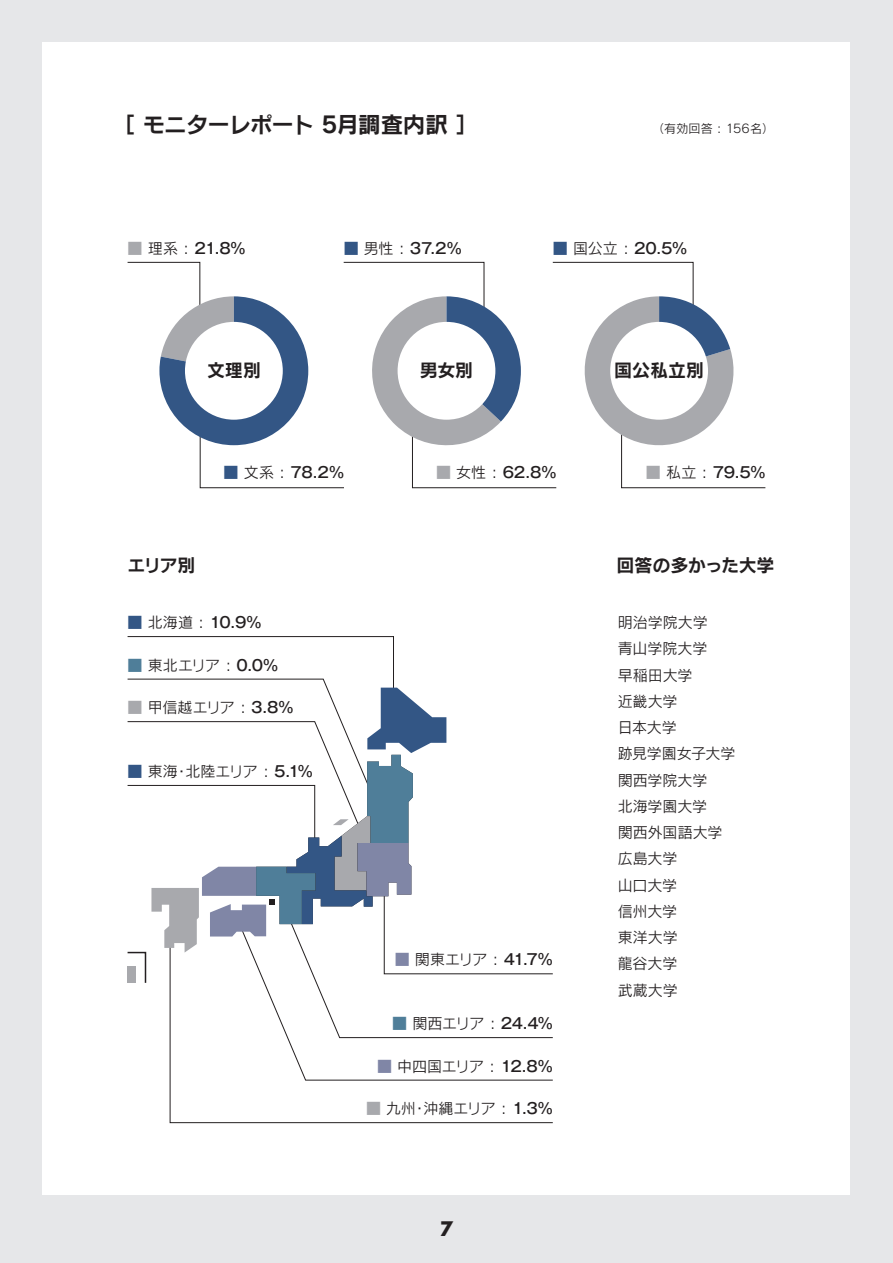
<style>
.page{position:relative;width:893px;height:1263px;background:#e6e7e9}
.page>*{position:absolute;margin:0;border:0;box-sizing:border-box;transform-origin:0 0}
.t1{font:22.5px "Rodin Cattleya Pro B";letter-spacing:-.045em;color:#231f20}
.t2{font:700 19.5px "Futura";color:#231f20}
.t3{font:18px "Rodin Cattleya Pro B";letter-spacing:-.01em;color:#231f20}
.t4{font:15px/26.2px "Rodin Cattleya Pro M";letter-spacing:-.005em;color:#231f20}
.t5{font:500 15px "Gothic MB101 Pro";letter-spacing:-.015em;color:#231f20}
.t6{font:12px "Rodin Cattleya Pro M";letter-spacing:.015em;color:#231f20}
.s1{font-family:"Rodin Cattleya Pro M";font-weight:400;color:#a8a9ad}
.s2{font-family:"Rodin Cattleya Pro M";font-weight:400}
.s3{font-family:"Rodin Cattleya Pro M";font-weight:400;color:#335685}
.s4{color:#4f7e99}
.s5{font-family:"Gothic MB101 Pro";font-weight:500}
.s6{color:#a8a9ad}
.s7{color:#335685}
.s8{color:#8086a6}
</style>
<div class="page">
<div style="left:43px;top:43px;width:807px;height:1152px;background:#fff"></div>
<svg style="left:170px;top:1038px;width:383px;height:85px"></svg>
<svg style="left:127px;top:636px;width:426px;height:402px"></svg>
<svg style="left:127px;top:262px;width:639px;height:226px"></svg>
<div style="left:185px;top:322px;width:98px;height:98px;background:#fff;border-radius:50%"></div>
<div style="left:398px;top:322px;width:97px;height:98px;background:#fff;border-radius:50%"></div>
<div style="left:610px;top:322px;width:98px;height:98px;background:#fff;border-radius:50%"></div>
<h1 class="t1" style="left:112px;top:110px;width:367px">［ モニターレポート 5月調査内訳 ］</h1>
<p class="t6" style="left:652px;top:121px;width:123px">（有効回答 : 156名）</p>
<p class="t5" style="left:128px;top:236px;width:120px"><span class="s1">■</span> <span class="s2">理系 :</span> 21.8%</p>
<p class="t5" style="left:553px;top:236px;width:136px"><span class="s3">■</span> <span class="s2">国公立 :</span> 20.5%</p>
<p class="t5" style="left:344px;top:236px;width:119px"><span class="s3">■</span> <span class="s2">男性 :</span> 37.2%</p>
<p class="t3" style="left:207px;top:358px;width:56px">文理別</p>
<p class="t3" style="left:420px;top:358px;width:55px">男女別</p>
<p class="t3" style="left:614px;top:358px;width:91px">国公私立別</p>
<p class="t5" style="left:224px;top:460px;width:122px"><span class="s3">■</span> <span class="s2">文系 :</span> 78.2%</p>
<p class="t5" style="left:436px;top:460px;width:122px"><span class="s1">■</span> <span class="s2">女性 :</span> 62.8%</p>
<p class="t3" style="left:128px;top:553px;width:69px">エリア別</p>
<p class="t5" style="left:128px;top:610px;width:135px"><span class="s3">■</span> <span class="s2">北海道 :</span> 10.9%</p>
<p class="t4" style="left:128px;top:651px;width:152px"><span class="s4">■</span> 東北エリア : <span class="s5">0.0%</span></p>
<p class="t4" style="left:128px;top:694px;width:167px"><span class="s6">■</span> 甲信越エリア : <span class="s5">3.8%</span></p>
<p class="t4" style="left:128px;top:758px;width:187px"><span class="s7">■</span> 東海・北陸エリア : <span class="s5">5.1%</span></p>
<p class="t4" style="left:395px;top:946px;width:160px"><span class="s8">■</span> 関東エリア : <span class="s5">41.7%</span></p>
<p class="t4" style="left:392px;top:1009px;width:162px"><span class="s4">■</span> 関西エリア : <span class="s5">24.4%</span></p>
<p class="t4" style="left:377px;top:1052px;width:177px"><span class="s8">■</span> 中四国エリア : <span class="s5">12.8%</span></p>
<p class="t4" style="left:366px;top:1095px;width:188px"><span class="s6">■</span> 九州・沖縄エリア : <span class="s5">1.3%</span></p>
<h2 class="t2" style="left:440px;top:1215px;width:15px">7</h2>
<p class="t5" style="left:646px;top:460px;width:121px"><span class="s1">■</span> <span class="s2">私立 :</span> 79.5%</p>
<p class="t3" style="left:617px;top:553px;width:159px">回答の多かった大学</p>
<p class="t4" style="left:618px;top:609px;width:119px">明治学院大学<br>青山学院大学<br>早稲田大学<br>近畿大学<br>日本大学<br>跡見学園女子大学関西学院大学<br>北海学園大学<br>関西外国語大学広島大学<br>山口大学<br>信州大学<br>東洋大学<br>龍谷大学<br>武蔵大学</p>
</div>
